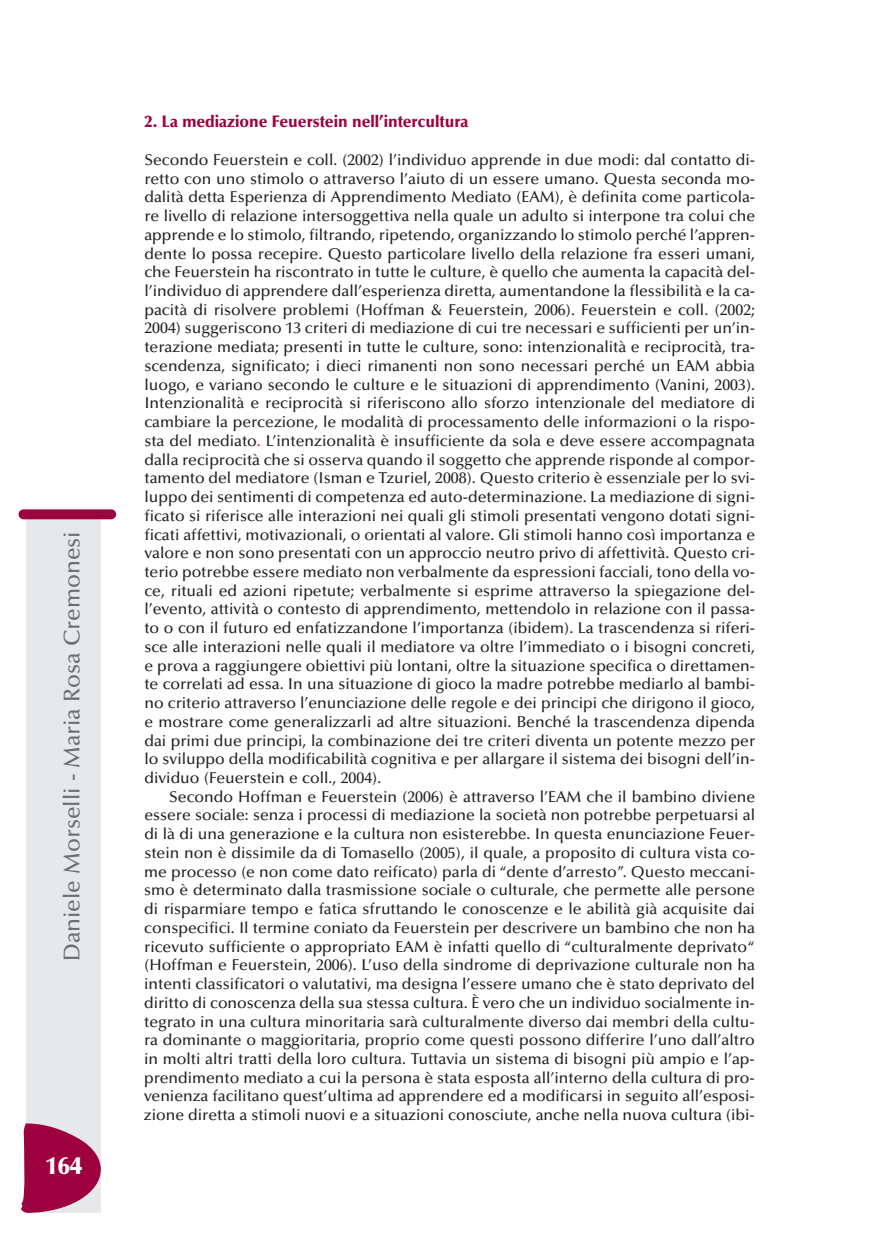
<style>
.page{position:relative;width:869px;height:1241px;background:#fff}
.page>*{position:absolute;margin:0;border:0;box-sizing:border-box;transform-origin:0 0}
.t1{font:900 24.5px "Optima";color:#fff}
.t2{font:500 22.75px "Optima";color:#6c6d70}
.t3{font:900 16.62px "Optima";color:#9d0140;scale:.95 1}
.t4{font:500 15.75px/18.7px "Optima";color:#231f20;text-align:justify}
.s1{color:#f00}
</style>
<div class="page">
<div style="left:27px;top:517px;width:74px;height:695px;background:#e7e8e9"></div>
<div style="left:19px;top:509px;width:97px;height:10px;background:#9d0140;border-radius:5px"></div>
<svg style="left:21px;top:1122px;width:80px;height:90px"></svg>
<h2 class="t2" style="left:63px;top:960px;width:431px;rotate:-90deg">Daniele Morselli - Maria Rosa Cremonesi</h2>
<h1 class="t1" style="left:45px;top:1155px;width:38px">164</h1>
<p class="t3" style="left:144px;top:115px;width:342px">2. La mediazione Feuerstein nell’intercultura</p>
<p class="t4" style="left:144px;top:152px;width:612px">Secondo Feuerstein e coll. (2002) l’individuo apprende in due modi: dal contatto di&shy;retto con uno stimolo o attraverso l’aiuto di un essere umano. Questa seconda mo&shy;dalità detta Esperienza di Apprendimento Mediato (EAM), è definita come particola&shy;re livello di relazione intersoggettiva nella quale un adulto si interpone tra colui che apprende e lo stimolo, filtrando, ripetendo, organizzando lo stimolo perché l’appren&shy;dente lo possa recepire. Questo particolare livello della relazione fra esseri umani, che Feuerstein ha riscontrato in tutte le culture, è quello che aumenta la capacità del&shy;l’individuo di apprendere dall’esperienza diretta, aumentandone la flessibilità e la ca&shy;pacità di risolvere problemi (Hoffman &amp; Feuerstein, 2006). Feuerstein e coll. (2002; 2004) suggeriscono 13 criteri di mediazione di cui tre necessari e sufficienti per un’in&shy;terazione mediata; presenti in tutte le culture, sono: intenzionalità e reciprocità, tra&shy;scendenza, significato; i dieci rimanenti non sono necessari perché un EAM abbia luogo, e variano secondo le culture e le situazioni di apprendimento (Vanini, 2003).<br>Intenzionalità e reciprocità si riferiscono allo sforzo intenzionale del mediatore di cambiare la percezione, le modalità di processamento delle informazioni o la rispo&shy;sta del mediato<span class="s1">.</span> L’intenzionalità è insufficiente da sola e deve essere accompagnata dalla reciprocità che si osserva quando il soggetto che apprende risponde al compor&shy;tamento del mediatore (Isman e Tzuriel, 2008). Questo criterio è essenziale per lo svi&shy;luppo dei sentimenti di competenza ed auto-determinazione. La mediazione di signi&shy;ficato si riferisce alle interazioni nei quali gli stimoli presentati vengono dotati signi&shy;ficati affettivi, motivazionali, o orientati al valore. Gli stimoli hanno così importanza e valore e non sono presentati con un approccio neutro privo di affettività. Questo cri&shy;terio potrebbe essere mediato non verbalmente da espressioni facciali, tono della vo&shy;ce, rituali ed azioni ripetute; verbalmente si esprime attraverso la spiegazione del&shy;l’evento, attività o contesto di apprendimento, mettendolo in relazione con il passa&shy;to o con il futuro ed enfatizzandone l’importanza (ibidem). La trascendenza si riferi&shy;sce alle interazioni nelle quali il mediatore va oltre l’immediato o i bisogni concreti, e prova a raggiungere obiettivi più lontani, oltre la situazione specifica o direttamen&shy;te correlati ad essa. In una situazione di gioco la madre potrebbe mediarlo al bambi&shy;no criterio attraverso l’enunciazione delle regole e dei principi che dirigono il gioco, e mostrare come generalizzarli ad altre situazioni. Benché la trascendenza dipenda dai primi due principi, la combinazione dei tre criteri diventa un potente mezzo per lo sviluppo della modificabilità cognitiva e per allargare il sistema dei bisogni dell’in&shy;dividuo (Feuerstein e coll., 2004).</p>
<p class="t4" style="left:144px;top:788px;width:612px;text-indent:25px">Secondo Hoffman e Feuerstein (2006) è attraverso l’EAM che il bambino diviene essere sociale: senza i processi di mediazione la società non potrebbe perpetuarsi al di là di una generazione e la cultura non esisterebbe. In questa enunciazione Feuer&shy;stein non è dissimile da di Tomasello (2005), il quale, a proposito di cultura vista co&shy;me processo (e non come dato reificato) parla di “dente d’arresto”. Questo meccani&shy;smo è determinato dalla trasmissione sociale o culturale, che permette alle persone di risparmiare tempo e fatica sfruttando le conoscenze e le abilità già acquisite dai conspecifici. Il termine coniato da Feuerstein per descrivere un bambino che non ha ricevuto sufficiente o appropriato EAM è infatti quello di “culturalmente deprivato“ (Hoffman e Feuerstein, 2006). L’uso della sindrome di deprivazione culturale non ha intenti classificatori o valutativi, ma designa l’essere umano che è stato deprivato del diritto di conoscenza della sua stessa cultura. È vero che un individuo socialmente in&shy;tegrato in una cultura minoritaria sarà culturalmente diverso dai membri della cultu&shy;ra dominante o maggioritaria, proprio come questi possono differire l’uno dall’altro in molti altri tratti della loro cultura. Tuttavia un sistema di bisogni più ampio e l’ap&shy;prendimento mediato a cui la persona è stata esposta all’interno della cultura di pro&shy;venienza facilitano quest’ultima ad apprendere ed a modificarsi in seguito all’esposi&shy;zione diretta a stimoli nuovi e a situazioni conosciute, anche nella nuova cultura (ibi-</p>
</div>
